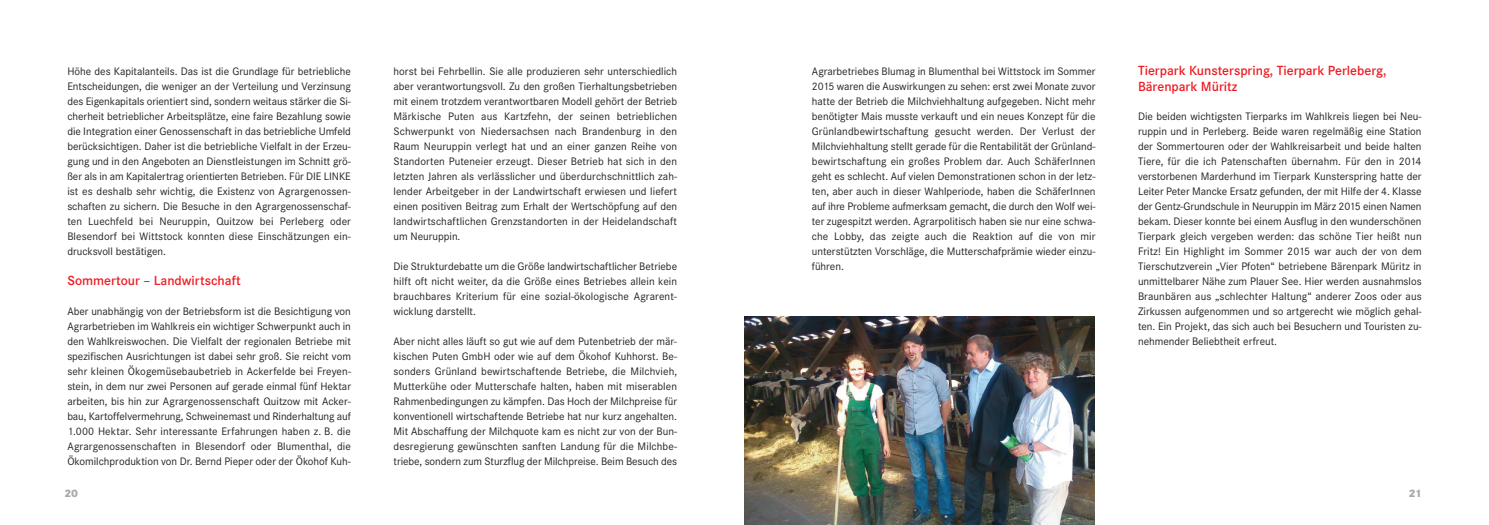
<style>
.page{position:relative;width:1489px;height:525px;background:#fff}
.page>*{position:absolute;margin:0;border:0;box-sizing:border-box;transform-origin:0 0}
.t1{font:600 13.75px/16.2px "Corporate S";color:#ee1d23}
.t2{font:11.25px/15px "Corporate S";color:#231f20;text-align:justify}
.t3{font:800 11.25px "Corporate S";color:#a8a9ad}
</style>
<div class="page">
<img style="left:744px;top:316px;width:350px;height:208px">
<p class="t2" style="left:67px;top:63px;width:285px">Höhe des Kapitalanteils. Das ist die Grundlage für betriebliche Entscheidungen, die weniger an der Verteilung und Verzinsung des Eigenkapitals orientiert sind, sondern weitaus stärker die Si&shy;cherheit betrieblicher Arbeitsplätze, eine faire Bezahlung sowie die Integration einer Genossenschaft in das betriebliche Umfeld berücksichtigen. Daher ist die betriebliche Vielfalt in der Erzeu&shy;gung und in den Angeboten an Dienstleistungen im Schnitt grö&shy;ßer als in am Kapitalertrag orientierten Betrieben. Für DIE LINKE ist es deshalb sehr wichtig, die Existenz von Agrargenossen&shy;schaften zu sichern. Die Besuche in den Agrargenossenschaf&shy;ten Luechfeld bei Neuruppin, Quitzow bei Perleberg oder Blesendorf bei Wittstock konnten diese Einschätzungen ein&shy;drucksvoll bestätigen.</p>
<p class="t1" style="left:67px;top:272px;width:175px">Sommertour – Landwirtschaft</p>
<p class="t2" style="left:67px;top:303px;width:285px">Aber unabhängig von der Betriebsform ist die Besichtigung von Agrarbetrieben im Wahlkreis ein wichtiger Schwerpunkt auch in den Wahlkreiswochen. Die Vielfalt der regionalen Betriebe mit spezifischen Ausrichtungen ist dabei sehr groß. Sie reicht vom sehr kleinen Ökogemüsebaubetrieb in Ackerfelde bei Freyen&shy;stein, in dem nur zwei Personen auf gerade einmal fünf Hektar arbeiten, bis hin zur Agrargenossenschaft Quitzow mit Acker&shy;bau, Kartoffelvermehrung, Schweinemast und Rinderhaltung auf 1.000 Hektar. Sehr interessante Erfahrungen haben z. B. die Agrargenossenschaften in Blesendorf oder Blumenthal, die Ökomilchproduktion von Dr. Bernd Pieper oder der Ökohof Kuh-</p>
<p class="t2" style="left:393px;top:63px;width:285px">horst bei Fehrbellin. Sie alle produzieren sehr unterschiedlich aber verantwortungsvoll. Zu den großen Tierhaltungsbetrieben mit einem trotzdem verantwortbaren Modell gehört der Betrieb Märkische Puten aus Kartzfehn, der seinen betrieblichen Schwerpunkt von Niedersachsen nach Brandenburg in den Raum Neuruppin verlegt hat und an einer ganzen Reihe von Standorten Puteneier erzeugt. Dieser Betrieb hat sich in den letzten Jahren als verlässlicher und überdurchschnittlich zah&shy;lender Arbeitgeber in der Landwirtschaft erwiesen und liefert einen positiven Beitrag zum Erhalt der Wertschöpfung auf den landwirtschaftlichen Grenzstandorten in der Heidelandschaft um Neuruppin.</p>
<p class="t2" style="left:393px;top:258px;width:285px">Die Strukturdebatte um die Größe landwirtschaftlicher Betriebe hilft oft nicht weiter, da die Größe eines Betriebes allein kein brauchbares Kriterium für eine sozial-ökologische Agrarent&shy;wicklung darstellt.</p>
<p class="t2" style="left:393px;top:333px;width:285px">Aber nicht alles läuft so gut wie auf dem Putenbetrieb der mär&shy;kischen Puten GmbH oder wie auf dem Ökohof Kuhhorst. Be&shy;sonders Grünland bewirtschaftende Betriebe, die Milchvieh, Mutterkühe oder Mutterschafe halten, haben mit miserablen Rahmenbedingungen zu kämpfen. Das Hoch der Milchpreise für konventionell wirtschaftende Betriebe hat nur kurz angehalten.<br>Mit Abschaffung der Milchquote kam es nicht zur von der Bun&shy;desregierung gewünschten sanften Landung für die Milchbe&shy;triebe, sondern zum Sturzflug der Milchpreise. Beim Besuch des</p>
<p class="t2" style="left:811px;top:63px;width:285px">Agrarbetriebes Blumag in Blumenthal bei Wittstock im Sommer 2015 waren die Auswirkungen zu sehen: erst zwei Monate zuvor hatte der Betrieb die Milchviehhaltung aufgegeben. Nicht mehr benötigter Mais musste verkauft und ein neues Konzept für die Grünlandbewirtschaftung gesucht werden. Der Verlust der Milchviehhaltung stellt gerade für die Rentabilität der Grünland&shy;bewirtschaftung ein großes Problem dar. Auch SchäferInnen geht es schlecht. Auf vielen Demonstrationen schon in der letz&shy;ten, aber auch in dieser Wahlperiode, haben die SchäferInnen auf ihre Probleme aufmerksam gemacht, die durch den Wolf wei&shy;ter zugespitzt werden. Agrarpolitisch haben sie nur eine schwa&shy;che Lobby, das zeigte auch die Reaktion auf die von mir unterstützten Vorschläge, die Mutterschafprämie wieder einzu&shy;führen.</p>
<p class="t1" style="left:1137px;top:62px;width:250px">Tierpark Kunsterspring, Tierpark Perleberg,<br>Bärenpark Müritz</p>
<p class="t2" style="left:1137px;top:108px;width:285px">Die beiden wichtigsten Tierparks im Wahlkreis liegen bei Neu&shy;ruppin und in Perleberg. Beide waren regelmäßig eine Station der Sommertouren oder der Wahlkreisarbeit und beide halten Tiere, für die ich Patenschaften übernahm. Für den in 2014 verstorbenen Marderhund im Tierpark Kunsterspring hatte der Leiter Peter Mancke Ersatz gefunden, der mit Hilfe der 4. Klasse der Gentz-Grundschule in Neuruppin im März 2015 einen Namen bekam. Dieser konnte bei einem Ausflug in den wunderschönen Tierpark gleich vergeben werden: das schöne Tier heißt nun Fritz! Ein Highlight im Sommer 2015 war auch der von dem Tierschutzverein „Vier Pfoten“ betriebene Bärenpark Müritz in unmittelbarer Nähe zum Plauer See. Hier werden ausnahmslos Braunbären aus „schlechter Haltung“ anderer Zoos oder aus Zirkussen aufgenommen und so artgerecht wie möglich gehal&shy;ten. Ein Projekt, das sich auch bei Besuchern und Touristen zu&shy;nehmender Beliebtheit erfreut.</p>
<p class="t3" style="left:64px;top:486px;width:15px">20</p>
<p class="t3" style="left:1408px;top:486px;width:15px">21</p>
</div>
